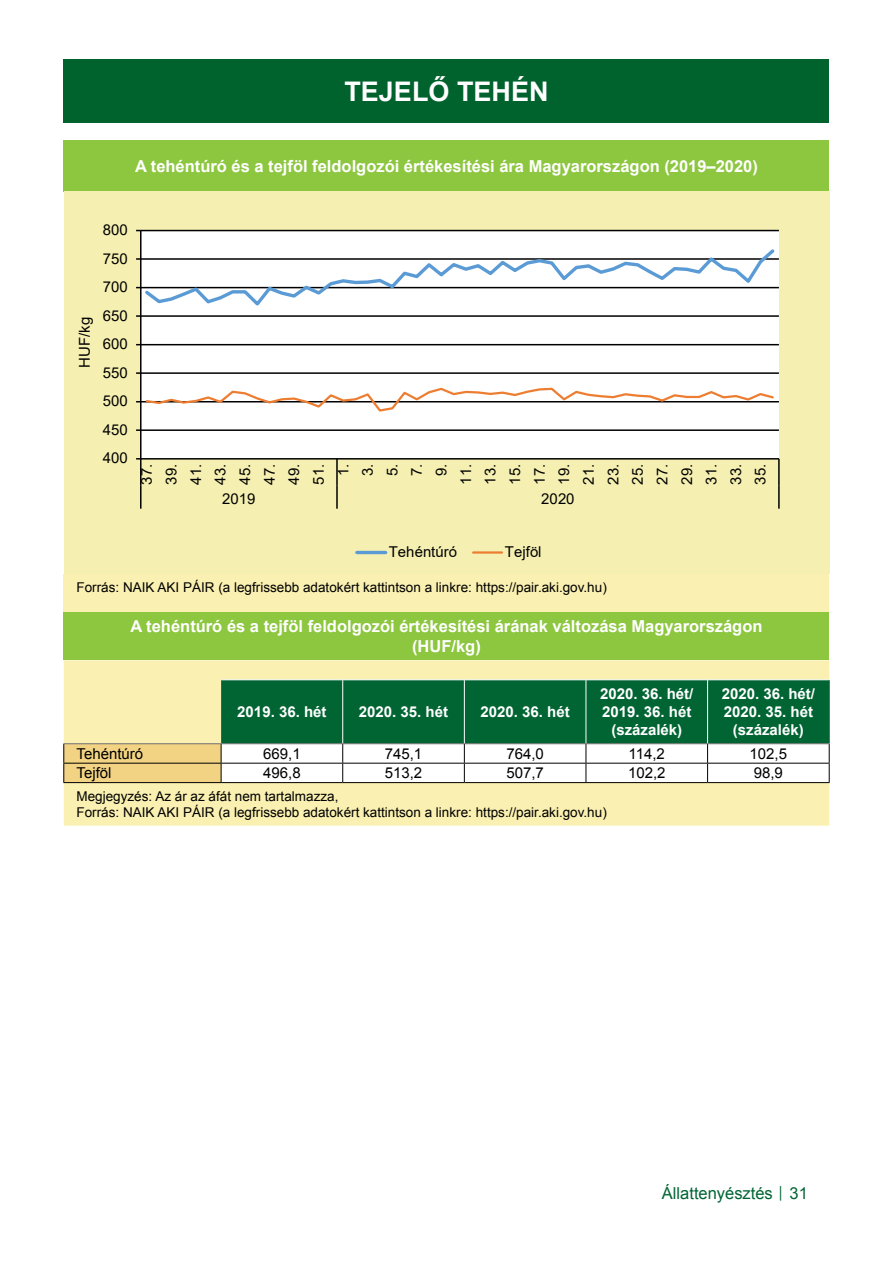
<style>
.page{position:relative;width:893px;height:1263px;background:#fff}
.page>*{position:absolute;margin:0;border:0;box-sizing:border-box;transform-origin:0 0}
.t1{font:700 27px "Arial";color:#fff}
.t2{font:700 16.5px/19.8px "Arial";color:#fff;text-align:center}
.t3{font:16.5px "Arial";color:#006533}
.t4{font:15px/24.6px "Arial";color:#000;text-align:center}
.t5{font:700 15px/18px "Arial";color:#fff;text-align:center}
.t6{font:13.5px/16.2px "Arial";color:#000}
.s1{font-size:12px}
</style>
<div class="page">
<div style="left:64px;top:60px;width:765px;height:63px;background:#00632e"></div>
<div style="left:64px;top:611px;width:765px;height:49px;background:#8dc63f"></div>
<div style="left:64px;top:660px;width:765px;height:166px;background:#faf0b1"></div>
<hr style="left:221px;top:679px;width:122px;height:1px;background:#fff">
<hr style="left:343px;top:679px;width:121px;height:1px;background:#fff">
<hr style="left:464px;top:679px;width:122px;height:1px;background:#fff">
<hr style="left:586px;top:679px;width:122px;height:1px;background:#fff">
<hr style="left:708px;top:679px;width:122px;height:1px;background:#fff">
<svg style="left:63px;top:680px;width:767px;height:102px"></svg>
<hr style="left:63px;top:782px;width:158px;height:1px;background:#000">
<hr style="left:221px;top:782px;width:122px;height:1px;background:#000">
<hr style="left:343px;top:782px;width:121px;height:1px;background:#000">
<hr style="left:464px;top:782px;width:122px;height:1px;background:#000">
<hr style="left:586px;top:782px;width:122px;height:1px;background:#000">
<hr style="left:708px;top:782px;width:122px;height:1px;background:#000">
<div style="left:64px;top:140px;width:765px;height:51px;background:#8dc63f"></div>
<div style="left:64px;top:574px;width:765px;height:37px;background:#faf0b1"></div>
<div style="left:64px;top:191px;width:765px;height:383px;background:#f5f0b1"></div>
<div style="left:141px;top:231px;width:638px;height:228px;background:#fff"></div>
<hr style="left:141px;top:429px;width:638px;height:2px;background:#000">
<hr style="left:141px;top:401px;width:638px;height:1px;background:#000">
<hr style="left:141px;top:372px;width:638px;height:2px;background:#000">
<hr style="left:141px;top:344px;width:638px;height:1px;background:#000">
<hr style="left:141px;top:315px;width:638px;height:2px;background:#000">
<hr style="left:141px;top:287px;width:638px;height:1px;background:#000">
<hr style="left:141px;top:258px;width:638px;height:2px;background:#000">
<hr style="left:141px;top:230px;width:638px;height:1px;background:#000">
<hr style="left:140px;top:231px;width:2px;height:228px;background:#000">
<hr style="left:141px;top:458px;width:638px;height:2px;background:#000">
<hr style="left:140px;top:459px;width:2px;height:27px;background:#000">
<hr style="left:336px;top:459px;width:2px;height:27px;background:#000">
<hr style="left:778px;top:459px;width:2px;height:27px;background:#000">
<hr style="left:140px;top:486px;width:2px;height:23px;background:#000">
<hr style="left:336px;top:486px;width:2px;height:23px;background:#000">
<hr style="left:778px;top:486px;width:2px;height:23px;background:#000">
<svg style="left:136px;top:246px;width:641px;height:63px"></svg>
<svg style="left:136px;top:386px;width:639px;height:27px"></svg>
<hr style="left:357px;top:551px;width:29px;height:3px;background:#5b9bd5">
<hr style="left:473px;top:551px;width:29px;height:3px;background:#ed7d31">
<h1 class="t1" style="left:344px;top:74px;width:206px">TEJELŐ TEHÉN</h1>
<p class="t2" style="left:135px;top:157px;width:624px">A tehéntúró és a tejföl feldolgozói értékesítési ára Magyarországon (2019–2020)</p>
<p class="t4" style="left:103px;top:217px;width:27px">800</p>
<p class="t4" style="left:103px;top:246px;width:27px">750</p>
<p class="t4" style="left:72px;top:368px;width:52px;rotate:-90deg">HUF/kg</p>
<p class="t4" style="left:103px;top:275px;width:27px">700</p>
<p class="t4" style="left:103px;top:303px;width:27px">650</p>
<p class="t4" style="left:103px;top:332px;width:27px">600</p>
<p class="t4" style="left:103px;top:360px;width:27px">550</p>
<p class="t4" style="left:103px;top:389px;width:27px">500</p>
<p class="t4" style="left:103px;top:417px;width:27px">450</p>
<p class="t4" style="left:103px;top:446px;width:27px">400</p>
<p class="t4" style="left:134px;top:485px;width:22px;rotate:-90deg">37.<br>39.<br>41.<br>43.<br>45.<br>47.<br>49.<br>51.<br>1.<br>3.<br>5.<br>7.<br>9.<br>11.<br>13.<br>15.<br>17.<br>19.<br>21.<br>23.<br>25.<br>27.<br>29.<br>31.<br>33.<br>35.</p>
<p class="t4" style="left:222px;top:487px;width:35px">2019</p>
<p class="t4" style="left:541px;top:487px;width:35px">2020</p>
<p class="t4" style="left:389px;top:539px;width:70px">Tehéntúró</p>
<p class="t4" style="left:505px;top:539px;width:38px">Tejföl</p>
<p class="t6" style="left:77px;top:580px;width:532px">Forrás: NAIK AKI PÁIR (a legfrissebb adatokért kattintson a linkre: https://pair.aki.gov.hu)</p>
<p class="t2" style="left:130px;top:617px;width:634px">A tehéntúró és a tejföl feldolgozói értékesítési árának változása Magyarországon (HUF/kg)</p>
<p class="t5" style="left:237px;top:703px;width:91px">2019. 36. hét</p>
<p class="t5" style="left:359px;top:703px;width:91px">2020. 35. hét</p>
<p class="t5" style="left:481px;top:703px;width:91px">2020. 36. hét</p>
<p class="t5" style="left:600px;top:685px;width:95px">2020. 36. hét/<br>2019. 36. hét (százalék)</p>
<p class="t5" style="left:722px;top:685px;width:95px">2020. 36. hét/<br>2020. 35. hét (százalék)</p>
<p class="t4" style="left:77px;top:741px;width:68px">Tehéntúró</p>
<p class="t4" style="left:263px;top:741px;width:39px">669,1</p>
<p class="t4" style="left:385px;top:741px;width:39px">745,1</p>
<p class="t4" style="left:506px;top:741px;width:39px">764,0</p>
<p class="t4" style="left:629px;top:741px;width:38px">114,2</p>
<p class="t4" style="left:750px;top:741px;width:39px">102,5</p>
<p class="t4" style="left:77px;top:761px;width:37px">Tejföl</p>
<p class="t4" style="left:263px;top:761px;width:39px">496,8</p>
<p class="t4" style="left:385px;top:761px;width:39px">513,2</p>
<p class="t4" style="left:506px;top:761px;width:39px">507,7</p>
<p class="t4" style="left:628px;top:761px;width:39px">102,2</p>
<p class="t4" style="left:754px;top:761px;width:31px">98,9</p>
<p class="t6" style="left:77px;top:788px;width:532px">Megjegyzés: Az ár az áfát nem tartalmazza,<br>Forrás: NAIK AKI PÁIR (a legfrissebb adatokért kattintson a linkre: https://pair.aki.gov.hu)</p>
<p class="t3" style="left:662px;top:1182px;width:147px">Állattenyésztés <span class="s1">│</span> 31</p>
</div>
